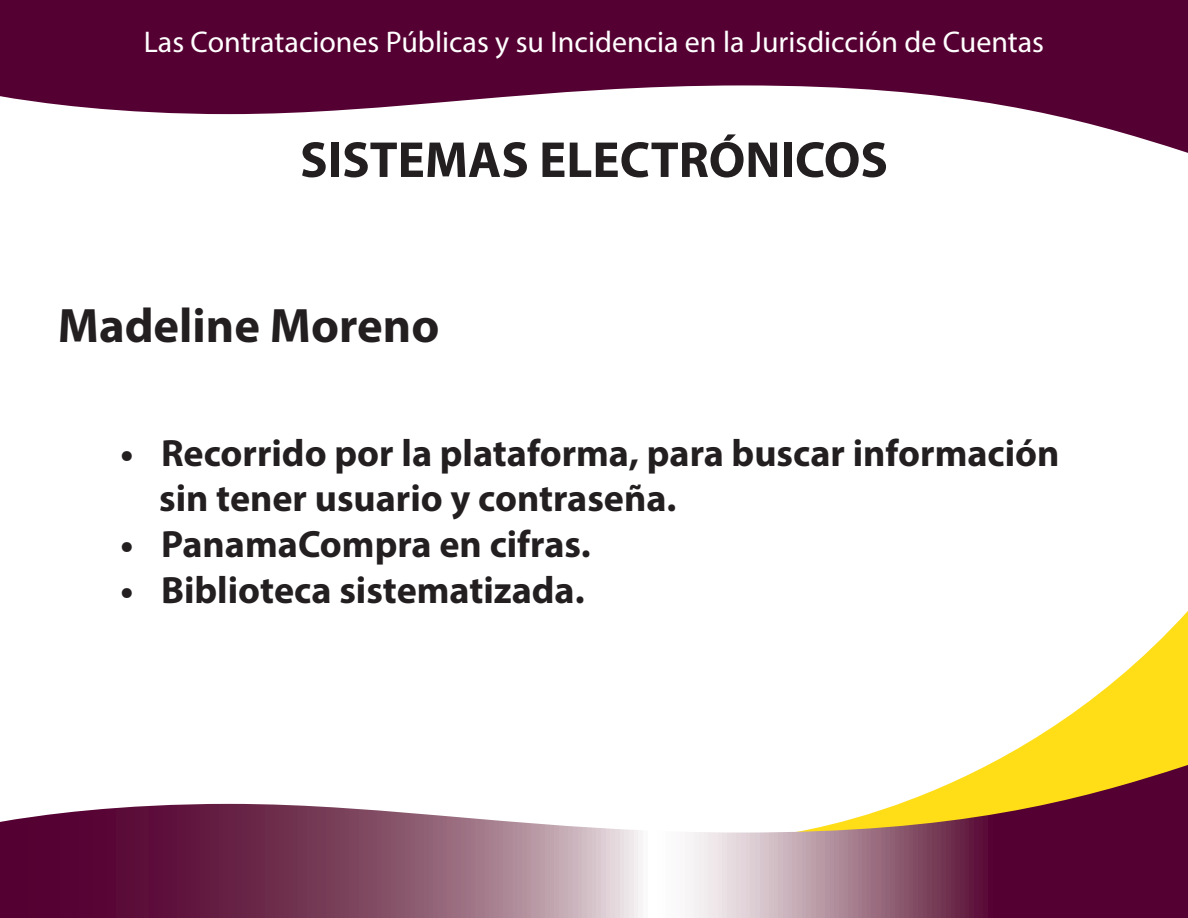
<style>
.page{position:relative;width:1188px;height:918px;background:#fff}
.page>*{position:absolute;margin:0;border:0;box-sizing:border-box;transform-origin:0 0}
.t1{font:700 51px "Myriad Pro";color:#231f20}
.t2{font:700 48.6px "Myriad Pro";color:#231f20}
.t3{font:700 38.1px/45.8px "Myriad Pro";color:#231f20}
.t4{font:30px "Myriad Pro";color:#fff}
</style>
<div class="page">
<svg style="left:988px;top:611px;width:200px;height:154px"></svg>
<svg style="left:0;top:765px;width:1188px;height:153px"></svg>
<svg style="left:0;top:0;width:1188px;height:153px;fill:#550032"></svg>
<p class="t4" style="left:144px;top:23px;width:902px">Las Contrataciones Públicas y su Incidencia en la Jurisdicción de Cuentas</p>
<h1 class="t1" style="left:300px;top:127px;width:589px">SISTEMAS ELECTRÓNICOS</h1>
<p class="t2" style="left:58px;top:294px;width:383px">Madeline Moreno</p>
<p class="t3" style="left:159px;top:429px;width:902px;text-indent:-39px">• Recorrido por la plataforma, para buscar información sin tener usuario y contraseña.</p>
<p class="t3" style="left:121px;top:520px;width:471px">• PanamaCompra en cifras.</p>
<p class="t3" style="left:121px;top:566px;width:466px">• Biblioteca sistematizada.</p>
</div>
